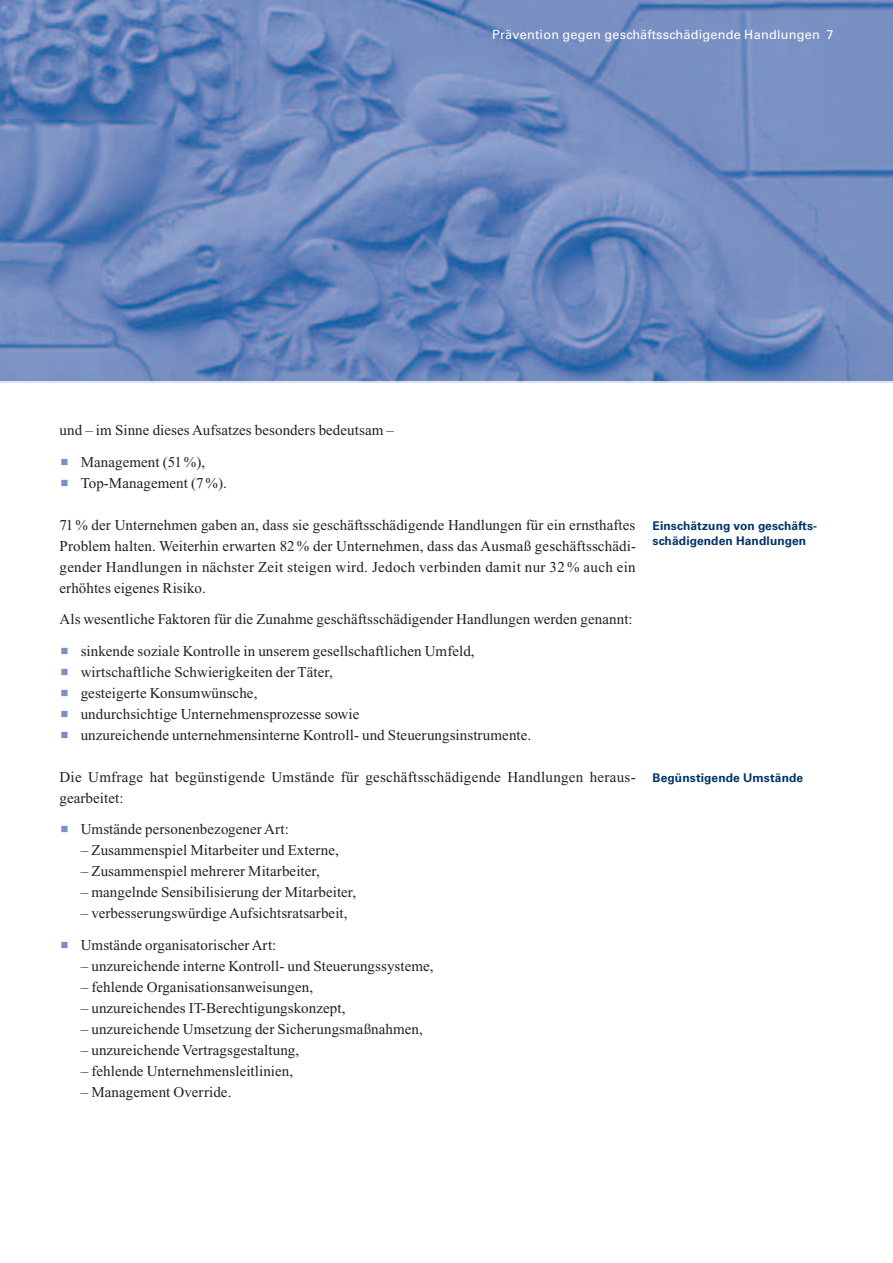
<style>
.page{position:relative;width:893px;height:1263px;background:#fff}
.page>*{position:absolute;margin:0;border:0;box-sizing:border-box;transform-origin:0 0}
.t1{font:15px/21px "Times";letter-spacing:.005em;color:#231f20}
.t2{font:12.75px "Univers";letter-spacing:.015em;color:#fff}
.t3{font:700 12px/15.8px "Univers";letter-spacing:.01em;color:#00336a}
</style>
<div class="page">
<img style="left:0;top:0;width:893px;height:381px">
<p class="t2" style="left:492px;top:30px;width:343px">Prävention gegen geschäftsschädigende Handlungen 7</p>
<p class="t1" style="left:81px;top:416px;width:315px;line-height:31.5px;text-indent:-21px">und – im Sinne dieses Aufsatzes besonders bedeutsam –<br>Management (51 %),</p>
<p class="t1" style="left:81px;top:474px;width:148px">Top-Management (7 %).</p>
<p class="t1" style="left:60px;top:516px;width:578px;text-align:justify">71% der Unternehmen gaben an, dass sie geschäftsschädigende Handlungen für ein ernsthaftes Problem halten. Weiterhin erwarten 82 % der Unternehmen, dass das Ausmaß geschäftsschädi&shy;gender Handlungen in nächster Zeit steigen wird. Jedoch verbinden damit nur 32 % auch ein erhöhtes eigenes Risiko.</p>
<p class="t1" style="left:81px;top:605px;width:553px;line-height:31.5px;text-indent:-21px">Als wesentliche Faktoren für die Zunahme geschäftsschädigender Handlungen werden genannt: sinkende soziale Kontrolle in unserem gesellschaftlichen Umfeld,</p>
<p class="t1" style="left:81px;top:663px;width:452px">wirtschaftliche Schwierigkeiten der Täter,<br>gesteigerte Konsumwünsche,<br>undurchsichtige Unternehmensprozesse sowie<br>unzureichende unternehmensinterne Kontroll- und Steuerungsinstrumente.</p>
<p class="t1" style="left:60px;top:768px;width:578px">Die Umfrage hat begünstigende Umstände für geschäftsschädigende Handlungen heraus&shy;gearbeitet:</p>
<p class="t1" style="left:81px;top:820px;width:210px">Umstände personenbezogener Art:</p>
<p class="t1" style="left:81px;top:841px;width:260px">– Zusammenspiel Mitarbeiter und Externe,</p>
<p class="t1" style="left:81px;top:862px;width:240px">– Zusammenspiel mehrerer Mitarbeiter,</p>
<p class="t1" style="left:81px;top:883px;width:277px">– mangelnde Sensibilisierung der Mitarbeiter,</p>
<p class="t1" style="left:81px;top:899px;width:268px;line-height:31.5px">– verbesserungswürdige Aufsichtsratsarbeit,<br>Umstände organisatorischer Art:</p>
<p class="t1" style="left:81px;top:957px;width:354px">– unzureichende interne Kontroll- und Steuerungssysteme,</p>
<p class="t1" style="left:81px;top:978px;width:234px">– fehlende Organisationsanweisungen,</p>
<p class="t1" style="left:81px;top:999px;width:266px">– unzureichendes IT-Berechtigungskonzept,</p>
<p class="t1" style="left:81px;top:1020px;width:344px">– unzureichende Umsetzung der Sicherungsmaßnahmen,</p>
<p class="t1" style="left:81px;top:1041px;width:220px">– unzureichende Vertragsgestaltung,</p>
<p class="t1" style="left:81px;top:1062px;width:214px">– fehlende Unternehmensleitlinien,</p>
<p class="t1" style="left:81px;top:1083px;width:152px">– Management Override.</p>
<p class="t3" style="left:653px;top:519px;width:166px">Einschätzung von geschäfts&shy;schädigenden Handlungen</p>
<p class="t3" style="left:653px;top:771px;width:152px">Begünstigende Umstände</p>
</div>
